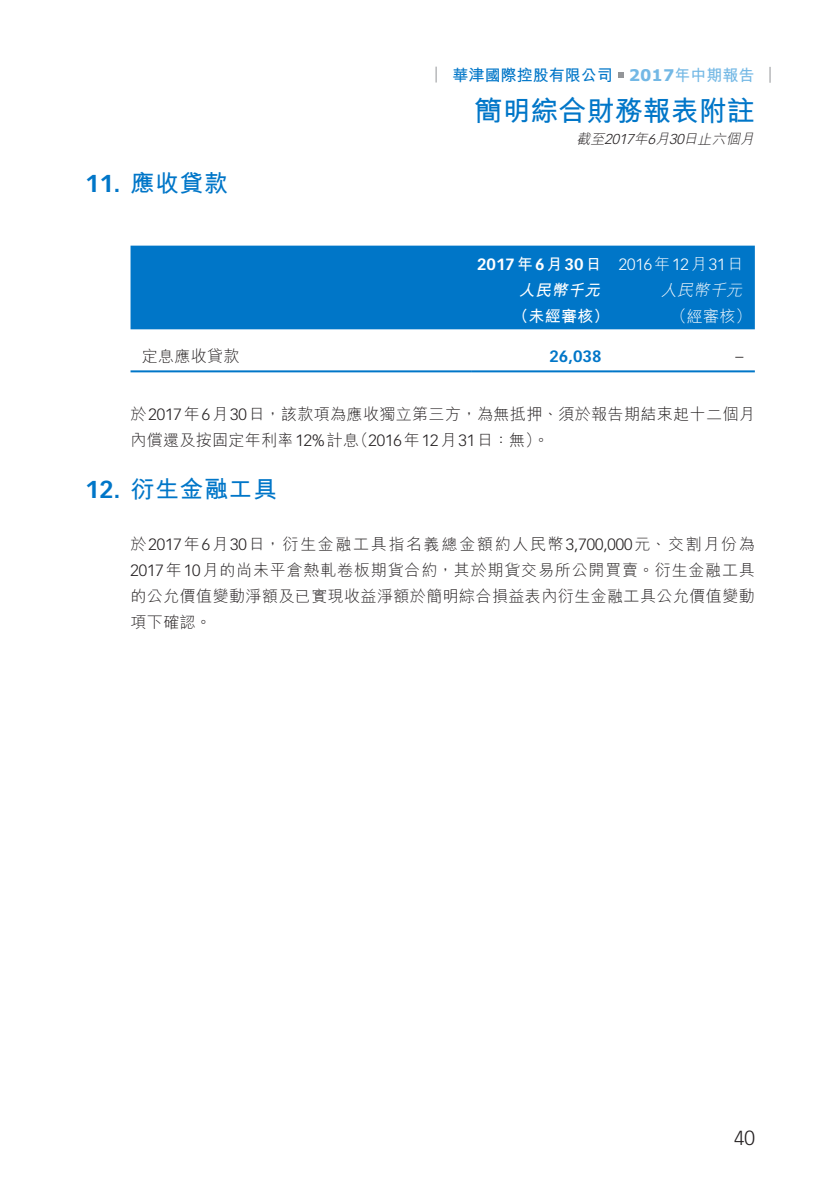
<style>
.page{position:relative;width:840px;height:1191px;background:#fff}
.page>*{position:absolute;margin:0;border:0;box-sizing:border-box;transform-origin:0 0}
.t1{font:700 28px "M Hei HK";color:#0076c8}
.t2{font:700 24px "M Hei HK";letter-spacing:.02em;color:#0076c8}
.t3{font:300 20px "Vectora LT Std";color:#231f20}
.t4{font:300 16px/26px "M Hei HK";letter-spacing:.025em;color:#231f20}
.t5{font:300 16px "Vectora LT Std";color:#fff}
.t6{font:700 16px "M Hei HK";color:#0076c8}
.t7{font:700 16px "Vectora LT Std";color:#fff}
.t8{font:700 16px "M Hei HK";color:#73b8e5}
.t9{font:700 16px "M Hei HK";color:#fff}
.t10{font:700 16px "Vectora LT Std";color:#0076c8}
.t11{font:italic 300 16px "M Hei HK";color:#fff}
.t12{font:italic 700 16px "M Hei HK";color:#fff}
.t13{font:300 16px "M Hei HK";color:#fff}
.t14{font:300 16px "Vectora LT Std";color:#231f20}
.t15{font:italic 300 14px "M Hei HK";color:#231f20}
.t16{font:italic 300 14px "Vectora LT Std";color:#231f20}
.s1{font-family:"Verdana"}
.s2{font-family:"Vectora LT Std"}
.s3{font-family:"M Hei HK"}
</style>
<div class="page">
<svg style="left:769px;top:67px;width:1px;height:16px"></svg>
<svg style="left:618px;top:73px;width:5px;height:5px"></svg>
<svg style="left:435px;top:67px;width:1px;height:15px"></svg>
<div style="left:130px;top:246px;width:624px;height:83px;background:#0076c8"></div>
<hr style="left:130px;top:370px;width:341px;height:2px;background:#0076c8">
<hr style="left:471px;top:370px;width:141px;height:2px;background:#0076c8">
<hr style="left:612px;top:370px;width:142px;height:2px;background:#0076c8">
<p class="t6" style="left:452px;top:63px;width:161px">華津國際控股有限公司</p>
<p class="t8" style="left:628px;top:63px;width:127px"><span class="s1">2017</span>年中期報告</p>
<h2 class="t2" style="left:85px;top:165px;width:144px"><span class="s2">11.</span> 應收貸款</h2>
<p class="t4" style="left:142px;top:343px;width:99px">定息應收貸款</p>
<h1 class="t1" style="left:474px;top:91px;width:281px">簡明綜合財務報表附註</h1>
<p class="t15" style="left:683px;top:131px;width:74px">日止六個月</p>
<p class="t15" style="left:633px;top:131px;width:18px">年</p>
<p class="t15" style="left:576px;top:131px;width:32px">截至</p>
<p class="t15" style="left:647px;top:131px;width:26px">月<span class="s2">6</span></p>
<p class="t16" style="left:604px;top:131px;width:34px">2017</p>
<p class="t16" style="left:668px;top:131px;width:20px">30</p>
<p class="t7" style="left:477px;top:254px;width:126px">2017<span class="s3">年</span>6<span class="s3">月</span>30<span class="s3">日</span></p>
<p class="t5" style="left:618px;top:255px;width:126px">2016<span class="s3">年</span>12<span class="s3">月</span>31<span class="s3">日</span></p>
<p class="t12" style="left:518px;top:278px;width:87px">人民幣千元</p>
<p class="t11" style="left:660px;top:281px;width:86px">人民幣千元</p>
<p class="t9" style="left:512px;top:304px;width:98px">（未經審核）</p>
<p class="t13" style="left:670px;top:307px;width:82px">（經審核(</p>
<p class="t10" style="left:549px;top:346px;width:54px">26,038</p>
<p class="t14" style="left:735px;top:347px;width:9px">–</p>
<p class="t4" style="left:352px;top:401px;width:404px;text-indent:-222px">於<span class="s2">2017</span>年<span class="s2">6</span>月<span class="s2">30</span>日，該款項為應收獨立第三方，為無抵押、須於報告期結束起十二個月（<span class="s2">2016</span>年<span class="s2">12</span>月<span class="s2">31</span>日：無。(</p>
<p class="t4" style="left:130px;top:427px;width:230px">內償還及按固定年利率<span class="s2">12%</span>計息</p>
<h2 class="t2" style="left:85px;top:472px;width:193px"><span class="s2">12.</span> 衍生金融工具</h2>
<p class="t4" style="left:130px;top:531px;width:625px;text-align:justify">於<span class="s2">2017</span>年<span class="s2">6</span>月<span class="s2">30</span>日，衍生金融工具指名義總金額約人民幣<span class="s2">3,700,000</span>元、交割月份為<span class="s2">2017</span>年<span class="s2">10</span>月的尚未平倉熱軋卷板期貨合約，其於期貨交易所公開買賣。衍生金融工具的公允價值變動淨額及已實現收益淨額於簡明綜合損益表內衍生金融工具公允價值變動項下確認。</p>
<p class="t3" style="left:733px;top:1126px;width:22px">40</p>
</div>
